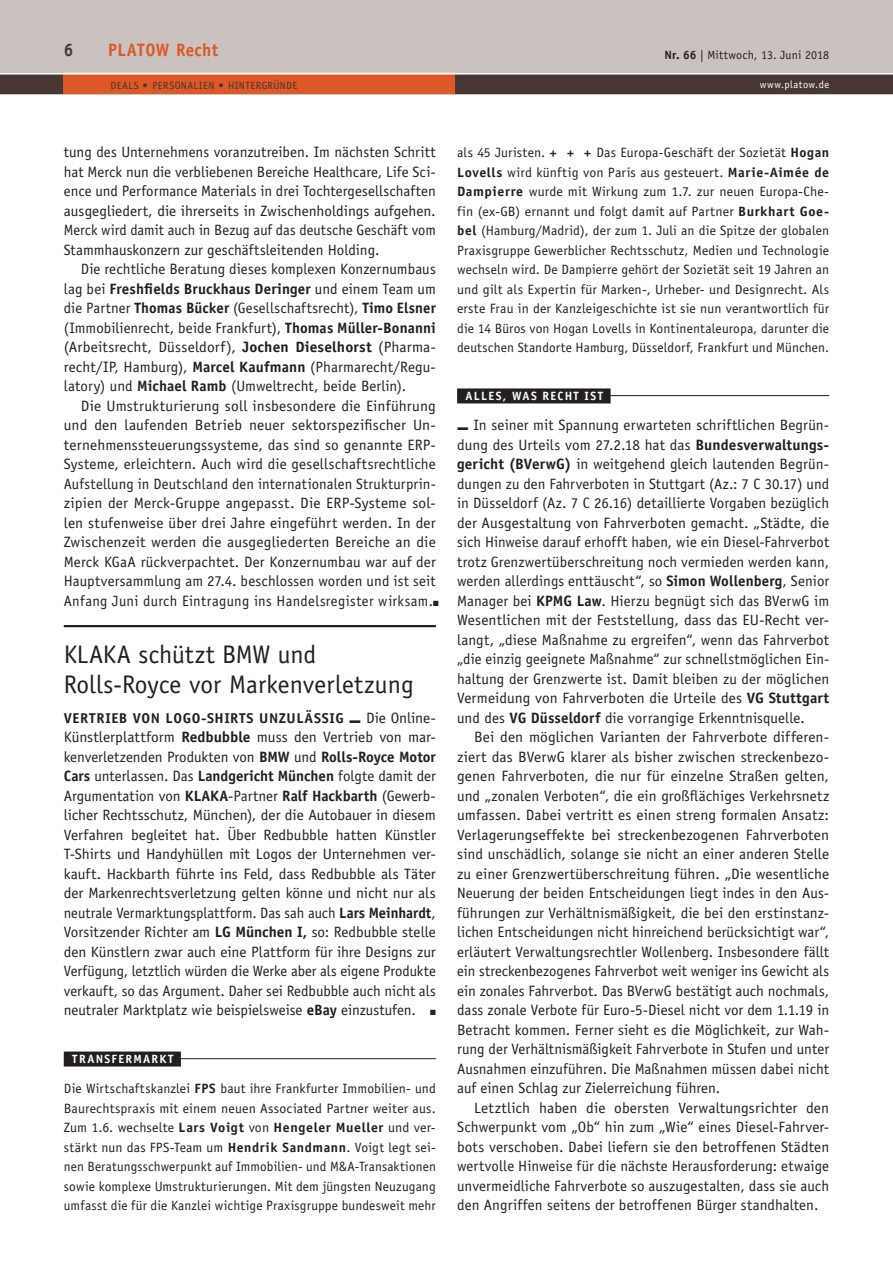
<style>
.page{position:relative;width:893px;height:1263px;background:#fff}
.page>*{position:absolute;margin:0;border:0;box-sizing:border-box;transform-origin:0 0}
.t1{font:25.5px/30px "Officina Sans Std";color:#231f20}
.t2{font:700 18px "Officina Sans Std";letter-spacing:.03em;color:#dd5827;scale:.95 1}
.t3{font:700 18px "Officina Sans Std";color:#473632;scale:.95 1}
.t4{font:15px/19.5px "Officina Sans Std";letter-spacing:.01em;color:#231f20;text-align:justify}
.t5{font:700 14.25px "Officina Sans Std";letter-spacing:.035em;color:#231f20}
.t6{font:13.5px/19.5px "Officina Sans Std";letter-spacing:.01em;color:#231f20;text-align:justify}
.t7{font:700 12px "Officina Sans Std";letter-spacing:.115em;color:#fff}
.t8{font:12px "Officina Sans Std";letter-spacing:.01em;color:#231f20}
.t9{font:10.5px "Officina Sans Std";letter-spacing:.035em;color:#473632}
.t10{font:10.5px "Officina Sans Std";letter-spacing:.045em;color:#fff}
.s1{font-weight:700}
.s2{font-weight:400;font-size:15px}
</style>
<div class="page">
<div style="left:0;top:0;width:893px;height:72px;background:#c9c2bf"></div>
<div style="left:0;top:72px;width:893px;height:22px;background:#473632"></div>
<hr style="left:0;top:94px;width:893px;height:1px;background:#473632">
<div style="left:64px;top:73px;width:391px;height:21px;background:#dd5827"></div>
<hr style="left:0;top:72px;width:893px;height:3px;background:#fff">
<hr style="left:64px;top:625px;width:372px;height:2px;background:#231f20">
<div style="left:457px;top:388px;width:154px;height:15px;background:#231f20"></div>
<hr style="left:457px;top:395px;width:372px;height:1px;background:#231f20">
<div style="left:64px;top:1051px;width:117px;height:15px;background:#231f20"></div>
<hr style="left:64px;top:1058px;width:372px;height:1px;background:#231f20">
<p class="t3" style="left:64px;top:39px;width:12px">6</p>
<p class="t2" style="left:108px;top:39px;width:117px">PLATOW Recht</p>
<p class="t9" style="left:111px;top:79px;width:188px">DEALS <span class="s1">•</span> PERSONALIEN <span class="s1">•</span> HINTERGRÜNDE</p>
<p class="t8" style="left:664px;top:47px;width:166px"><span class="s1">Nr. 66</span> | Mittwoch, 13. Juni 2018</p>
<p class="t10" style="left:760px;top:79px;width:71px">www.platow.de</p>
<p class="t4" style="left:64px;top:143px;width:374px">tung des Unternehmens voranzutreiben. Im nächsten Schritt hat Merck nun die verbliebenen Bereiche Healthcare, Life Sci&shy;ence und Performance Materials in drei Tochtergesellschaften ausgegliedert, die ihrerseits in Zwischenholdings aufgehen.<br>Merck wird damit auch in Bezug auf das deutsche Geschäft vom Stammhauskonzern zur geschäftsleitenden Holding.</p>
<p class="t4" style="left:64px;top:260px;width:374px;text-indent:17px">Die rechtliche Beratung dieses komplexen Konzernumbaus lag bei <span class="s1">Freshfields Bruckhaus Deringer</span> und einem Team um die Partner <span class="s1">Thomas Bücker</span> (Gesellschaftsrecht), <span class="s1">Timo Elsner </span>(Immobilienrecht, beide Frankfurt), <span class="s1">Thomas Müller-Bonanni </span>(Arbeitsrecht, Düsseldorf), <span class="s1">Jochen Dieselhorst</span> (Pharma&shy;recht/IP, Hamburg), <span class="s1">Marcel Kaufmann</span> (Pharmarecht/Regu&shy;latory) und <span class="s1">Michael Ramb</span> (Umweltrecht, beide Berlin).</p>
<p class="t4" style="left:64px;top:396px;width:377px;text-align:left;text-indent:17px">Die Umstrukturierung soll insbesondere die Einführung und den laufenden Betrieb neuer sektorspezifischer Un&shy;ternehmenssteuerungssysteme, das sind so genannte ERP-Systeme, erleichtern. Auch wird die gesellschaftsrechtliche Aufstellung in Deutschland den internationalen Strukturprin&shy;zipien der Merck-Gruppe angepasst. Die ERP-Systeme sol&shy;len stufenweise über drei Jahre eingeführt werden. In der Zwischenzeit werden die ausgegliederten Bereiche an die Merck KGaA rückverpachtet. Der Konzernumbau war auf der Hauptversammlung am 27.4. beschlossen worden und ist seit Anfang Juni durch Eintragung ins Handelsregister wirksam.■</p>
<h1 class="t1" style="left:64px;top:640px;width:351px">KLAKA schützt BMW und<br>Rolls-Royce vor Markenverletzung</h1>
<p class="t5" style="left:64px;top:709px;width:374px">Vertrieb von Logo-Shirts unzulässig ■ <span class="s2">Die Online-</span></p>
<p class="t4" style="left:64px;top:728px;width:374px">Künstlerplattform <span class="s1">Redbubble</span> muss den Vertrieb von mar&shy;kenverletzenden Produkten von <span class="s1">BMW</span> und <span class="s1">Rolls-Royce Motor Cars</span> unterlassen. Das <span class="s1">Landgericht München</span> folgte damit der Argumentation von <span class="s1">KLAKA</span>-Partner <span class="s1">Ralf H ackbarth</span> (Gewerb&shy;licher Rechtsschutz, München), der die Autobauer in diesem Verfahren begleitet hat. Über Redbubble hatten Künstler T-Shirts und Handyhüllen mit Logos der Unternehmen ver&shy;kauft. Hackbarth führte ins Feld, dass Redbubble als Täter der Markenrechtsverletzung gelten könne und nicht nur als neutrale Vermarktungsplattform. Das sah auch <span class="s1">Lars Meinhardt</span>, Vorsitzender Richter am <span class="s1">LG München I,</span> so: Redbubble stelle den Künstlern zwar auch eine Plattform für ihre Designs zur Verfügung, letztlich würden die Werke aber als eigene Produkte verkauft, so das Argument. Daher sei Redbubble auch nicht als neutraler Marktplatz wie beispielsweise <span class="s1">eBay</span> einzustufen. ■</p>
<p class="t7" style="left:72px;top:1051px;width:9px">tra</p>
<p class="t7" style="left:96px;top:1051px;width:78px">nsfermarkt</p>
<p class="t6" style="left:64px;top:1079px;width:374px">Die Wirtschaftskanzlei <span class="s1">FPS</span> baut ihre Frankfurter Immobilien- und Baurechtspraxis mit einem neuen Associated Partner weiter aus.<br>Zum 1.6. wechselte <span class="s1">Lars Voigt</span> von <span class="s1">H engeler Mueller</span> und ver&shy;stärkt nun das FPS-Team um <span class="s1">H endrik Sandmann</span>. Voigt legt sei&shy;nen Beratungsschwerpunkt auf Immobilien- und M&amp;A-Transaktionen sowie komplexe Umstrukturierungen. Mit dem jüngsten Neuzugang umfasst die für die Kanzlei wichtige Praxisgruppe bundesweit mehr</p>
<p class="t6" style="left:457px;top:143px;width:374px">als 45 Juristen. <span class="s1">+ + +</span> Das Europa-Geschäft der Sozietät <span class="s1">H ogan Lovells</span> wird künftig von Paris aus gesteuert. <span class="s1">Marie-Aimée de Dampierre</span> wurde mit Wirkung zum 1.7. zur neuen Europa-Che&shy;fin (ex-GB) ernannt und folgt damit auf Partner <span class="s1">B urkhart Goe&shy;bel</span> (Hamburg/Madrid), der zum 1. Juli an die Spitze der globalen Praxisgruppe Gewerblicher Rechtsschutz, Medien und Technologie wechseln wird. De Dampierre gehört der Sozietät seit 19 Jahren an und gilt als Expertin für Marken-, Urheber- und Designrecht. Als erste Frau in der Kanzleigeschichte ist sie nun verantwortlich für die 14 Büros von Hogan Lovells in Kontinentaleuropa, darunter die deutschen Standorte Hamburg, Düsseldorf, Frankfurt und München.</p>
<p class="t7" style="left:466px;top:388px;width:9px">all</p>
<p class="t7" style="left:488px;top:388px;width:115px">es, was recht ist</p>
<p class="t4" style="left:457px;top:416px;width:374px">■ In seiner mit Spannung erwarteten schriftlichen Begrün&shy;dung des Urteils vom 27.2.18 hat das <span class="s1">Bundesverwaltungs&shy;gericht (BVerwG)</span> in weitgehend gleich lautenden Begrün&shy;dungen zu den Fahrverboten in Stuttgart (Az.: 7 C 30.17) und in Düsseldorf (Az. 7 C 26.16) detaillierte Vorgaben bezüglich der Ausgestaltung von Fahrverboten gemacht. „Städte, die sich Hinweise darauf erhofft haben, wie ein Diesel-Fahrverbot trotz Grenzwertüberschreitung noch vermieden werden kann, werden allerdings enttäuscht“, so <span class="s1">Simon Wollenberg</span>, Senior Manager bei <span class="s1">KPMG Law</span>. Hierzu begnügt sich das BVerwG im Wesentlichen mit der Feststellung, dass das EU-Recht ver&shy;langt, „diese Maßnahme zu ergreifen“, wenn das Fahrverbot „die einzig geeignete Maßnahme“ zur schnellstmöglichen Ein&shy;haltung der Grenzwerte ist. Damit bleiben zu der möglichen Vermeidung von Fahrverboten die Urteile des <span class="s1">VG Stuttgart </span>und des <span class="s1">VG Düsseldorf</span> die vorrangige Erkenntnisquelle.</p>
<p class="t4" style="left:457px;top:728px;width:374px;text-indent:17px">Bei den möglichen Varianten der Fahrverbote differen&shy;ziert das BVerwG klarer als bisher zwischen streckenbezo&shy;genen Fahrverboten, die nur für einzelne Straßen gelten, und „zonalen Verboten“, die ein großflächiges Verkehrsnetz umfassen. Dabei vertritt es einen streng formalen Ansatz:<br>Verlagerungseffekte bei streckenbezogenen Fahrverboten sind unschädlich, solange sie nicht an einer anderen Stelle zu einer Grenzwertüberschreitung führen. „Die wesentliche Neuerung der beiden Entscheidungen liegt indes in den Aus&shy;führungen zur Verhältnismäßigkeit, die bei den erstinstanz&shy;lichen Entscheidungen nicht hinreichend berücksichtigt war“, erläutert Verwaltungsrechtler Wollenberg. Insbesondere fällt ein streckenbezogenes Fahrverbot weit weniger ins Gewicht als ein zonales Fahrverbot. Das BVerwG bestätigt auch nochmals, dass zonale Verbote für Euro-5-Diesel nicht vor dem 1.1.19 in Betracht kommen. Ferner sieht es die Möglichkeit, zur Wah&shy;rung der Verhältnismäßigkeit Fahrverbote in Stufen und unter Ausnahmen einzuführen. Die Maßnahmen müssen dabei nicht auf einen Schlag zur Zielerreichung führen.</p>
<p class="t4" style="left:457px;top:1098px;width:374px;text-indent:17px">Letztlich haben die obersten Verwaltungsrichter den Schwerpunkt vom „Ob“ hin zum „Wie“ eines Diesel-Fahrver&shy;bots verschoben. Dabei liefern sie den betroffenen Städten wertvolle Hinweise für die nächste Herausforderung: etwaige unvermeidliche Fahrverbote so auszugestalten, dass sie auch den Angriffen seitens der betroffenen Bürger standhalten.</p>
</div>
